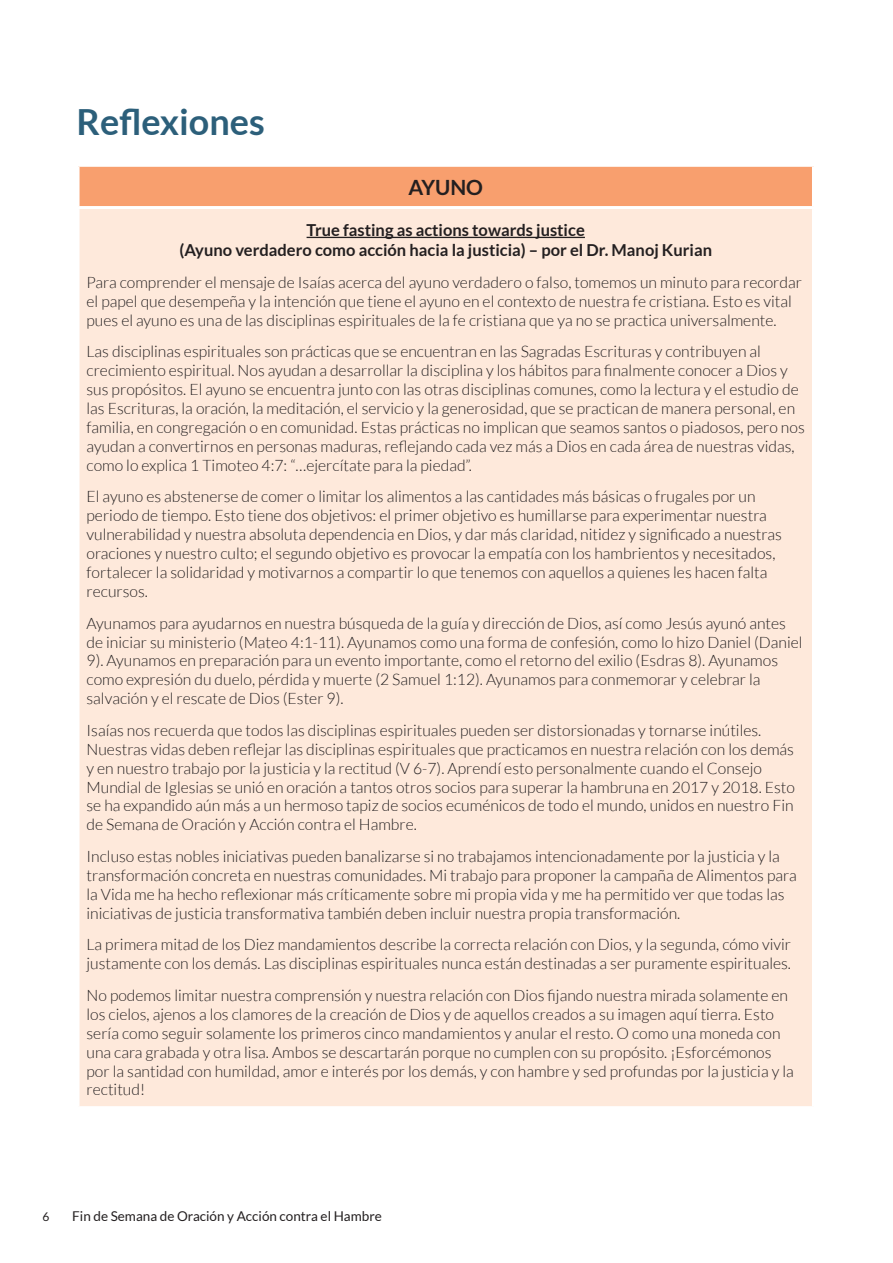
<style>
.page{position:relative;width:893px;height:1263px;background:#fff}
.page>*{position:absolute;margin:0;border:0;box-sizing:border-box;transform-origin:0 0}
.t1{font:700 36px "Lato";color:#2c5f7a}
.t2{font:700 21px "Lato";color:#231f20}
.t3{font:700 16.5px/19.8px "Lato";color:#231f20;text-align:center}
.Normal__Web{font:300 15.75px/18.9px "Lato";color:#231f20}
.t4{font:13.5px "Lato";color:#231f20}
.t5{font:12px "Lato";color:#231f20}
</style>
<div class="page">
<div style="left:78px;top:165px;width:735px;height:43px;background:#f89f6e"></div>
<div style="left:78px;top:208px;width:735px;height:900px;background:#fee9db"></div>
<hr style="left:77px;top:164px;width:738px;height:3px;background:#fff">
<hr style="left:77px;top:167px;width:3px;height:39px;background:#fff">
<hr style="left:812px;top:167px;width:3px;height:39px;background:#fff">
<hr style="left:77px;top:206px;width:738px;height:3px;background:#fff">
<hr style="left:77px;top:209px;width:3px;height:897px;background:#fff">
<hr style="left:812px;top:209px;width:3px;height:897px;background:#fff">
<hr style="left:77px;top:1106px;width:738px;height:3px;background:#fff">
<hr style="left:307px;top:237px;width:278px;height:1px;background:#231f20">
<p class="t1" style="left:77px;top:102px;width:190px">Reflexiones</p>
<p class="t2" style="left:408px;top:175px;width:76px">AYUNO</p>
<p class="t3" style="left:179px;top:220px;width:534px">True fasting as actions towards justice<br>(Ayuno verdadero como acción hacia la justicia) – por el Dr. Manoj Kurian</p>
<p class="Normal__Web" style="left:87px;top:273px;width:717px">Para comprender el mensaje de Isaías acerca del ayuno verdadero o falso, tomemos un minuto para recordar el papel que desempeña y la intención que tiene el ayuno en el contexto de nuestra fe cristiana. Esto es vital pues el ayuno es una de las disciplinas espirituales de la fe cristiana que ya no se practica universalmente.</p>
<p class="Normal__Web" style="left:87px;top:342px;width:720px">Las disciplinas espirituales son prácticas que se encuentran en las Sagradas Escrituras y contribuyen al crecimiento espiritual. Nos ayudan a desarrollar la disciplina y los hábitos para finalmente conocer a Dios y sus propósitos. El ayuno se encuentra junto con las otras disciplinas comunes, como la lectura y el estudio de las Escrituras, la oración, la meditación, el servicio y la generosidad, que se practican de manera personal, en familia, en congregación o en comunidad. Estas prácticas no implican que seamos santos o piadosos, pero nos ayudan a convertirnos en personas maduras, reflejando cada vez más a Dios en cada área de nuestras vidas, como lo explica 1 Timoteo 4:7: “…ejercítate para la piedad”.</p>
<p class="Normal__Web" style="left:87px;top:487px;width:697px">El ayuno es abstenerse de comer o limitar los alimentos a las cantidades más básicas o frugales por un periodo de tiempo. Esto tiene dos objetivos: el primer objetivo es humillarse para experimentar nuestra vulnerabilidad y nuestra absoluta dependencia en Dios, y dar más claridad, nitidez y significado a nuestras oraciones y nuestro culto; el segundo objetivo es provocar la empatía con los hambrientos y necesitados, fortalecer la solidaridad y motivarnos a compartir lo que tenemos con aquellos a quienes les hacen falta recursos.</p>
<p class="Normal__Web" style="left:87px;top:613px;width:717px">Ayunamos para ayudarnos en nuestra búsqueda de la guía y dirección de Dios, así como Jesús ayunó antes de iniciar su ministerio (Mateo 4:1-11). Ayunamos como una forma de confesión, como lo hizo Daniel (Daniel 9). Ayunamos en preparación para un evento importante, como el retorno del exilio (Esdras 8). Ayunamos como expresión du duelo, pérdida y muerte (2 Samuel 1:12). Ayunamos para conmemorar y celebrar la salvación y el rescate de Dios (Ester 9).</p>
<p class="Normal__Web" style="left:87px;top:721px;width:710px">Isaías nos recuerda que todos las disciplinas espirituales pueden ser distorsionadas y tornarse inútiles.<br>Nuestras vidas deben reflejar las disciplinas espirituales que practicamos en nuestra relación con los demás y en nuestro trabajo por la justicia y la rectitud (V 6-7). Aprendí esto personalmente cuando el Consejo Mundial de Iglesias se unió en oración a tantos otros socios para superar la hambruna en 2017 y 2018. Esto se ha expandido aún más a un hermoso tapiz de socios ecuménicos de todo el mundo, unidos en nuestro Fin de Semana de Oración y Acción contra el Hambre.</p>
<p class="Normal__Web" style="left:87px;top:847px;width:712px">Incluso estas nobles iniciativas pueden banalizarse si no trabajamos intencionadamente por la justicia y la transformación concreta en nuestras comunidades. Mi trabajo para proponer la campaña de Alimentos para la Vida me ha hecho reflexionar más críticamente sobre mi propia vida y me ha permitido ver que todas las iniciativas de justicia transformativa también deben incluir nuestra propia transformación.</p>
<p class="Normal__Web" style="left:87px;top:935px;width:706px">La primera mitad de los Diez mandamientos describe la correcta relación con Dios, y la segunda, cómo vivir justamente con los demás. Las disciplinas espirituales nunca están destinadas a ser puramente espirituales.</p>
<p class="Normal__Web" style="left:87px;top:986px;width:709px">No podemos limitar nuestra comprensión y nuestra relación con Dios fijando nuestra mirada solamente en los cielos, ajenos a los clamores de la creación de Dios y de aquellos creados a su imagen aquí tierra. Esto sería como seguir solamente los primeros cinco mandamientos y anular el resto. O como una moneda con una cara grabada y otra lisa. Ambos se descartarán porque no cumplen con su propósito. ¡Esforcémonos por la santidad con humildad, amor e interés por los demás, y con hambre y sed profundas por la justicia y la rectitud!</p>
<p class="t5" style="left:43px;top:1210px;width:8px">6</p>
<p class="t4" style="left:72px;top:1208px;width:311px">Fin de Semana de Oración y Acción contra el Hambre</p>
</div>
